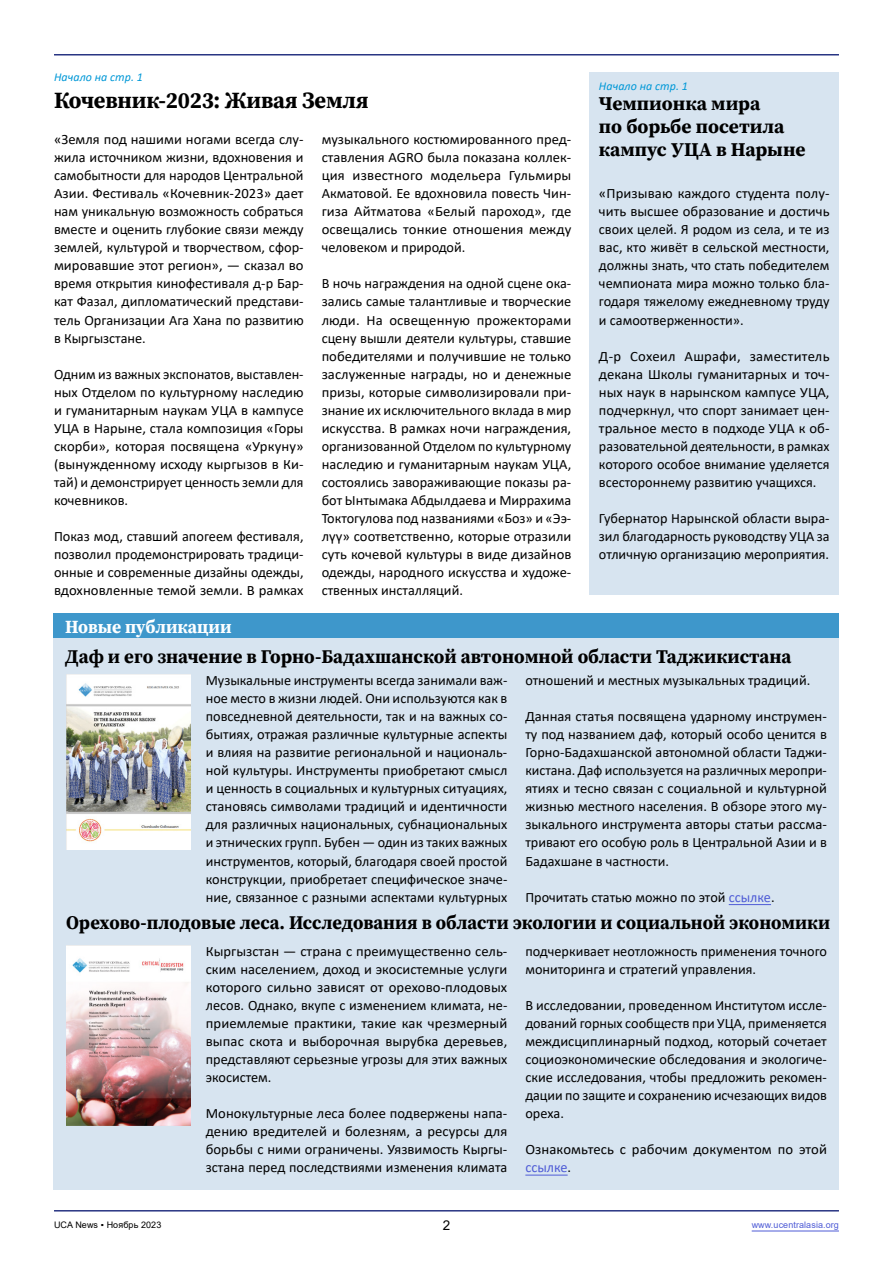
<style>
.page{position:relative;width:893px;height:1263px;background:#fff}
.page>*{position:absolute;margin:0;border:0;box-sizing:border-box;transform-origin:0 0}
.t1{font:23.1px "Source Serif Variable";letter-spacing:-.01em;color:#000}
.t2{font:19.5px/23.4px "Source Serif Variable";color:#000}
.t3{font:19.35px "Source Serif Variable";color:#000;scale:.95 1}
.t4{font:19.35px "Source Serif Variable";color:#000}
.t5{font:18.6px "Source Serif Variable";color:#fff;scale:.95 1}
.t6{font:14.25px/18px "Calibri";color:#000;text-align:justify}
.t7{font:13.5px "Arial";color:#000}
.t8{font:italic 12px "Calibri";letter-spacing:.005em;color:#0098d7}
.t9{font:9px "Arial";letter-spacing:.01em;color:#4f5cd6}
.t10{font:9px "Arial";letter-spacing:.01em;color:#000}
.s1{color:#4f5cd6}
</style>
<div class="page">
<hr style="left:54px;top:1210px;width:785px;height:1px;background:#283583">
<hr style="left:54px;top:54px;width:785px;height:2px;background:#283583">
<div style="left:589px;top:72px;width:250px;height:523px;background:#d7e4f0"></div>
<div style="left:54px;top:613px;width:785px;height:577px;background:#d7e4f0"></div>
<div style="left:54px;top:613px;width:785px;height:25px;background:#3e97cb"></div>
<hr style="left:729px;top:904px;width:42px;height:1px;background:#4f5cd6">
<img style="left:66px;top:674px;width:125px;height:176px">
<hr style="left:525px;top:1175px;width:43px;height:1px;background:#4f5cd6">
<img style="left:66px;top:946px;width:125px;height:179px">
<hr style="left:752px;top:1230px;width:87px;height:1px;background:#4f5cd6">
<p class="t8" style="left:54px;top:69px;width:91px">Начало на стр. 1</p>
<h1 class="t1" style="left:54px;top:85px;width:316px">Кочевник-2023: Живая Земля</h1>
<p class="t6" style="left:54px;top:130px;width:251px">«Земля под нашими ногами всегда слу&shy;жила источником жизни, вдохновения и самобытности для народов Центральной Азии. Фестиваль «Кочевник-2023» дает нам уникальную возможность собраться вместе и оценить глубокие связи между землей, культурой и творчеством, сфор&shy;мировавшие этот регион», — сказал во время открытия кинофестиваля д-р Бар&shy;кат Фазал, дипломатический представи&shy;тель Организации Ага Хана по развитию в Кыргызстане.</p>
<p class="t6" style="left:54px;top:364px;width:251px">Одним из важных экспонатов, выставлен&shy;ных Отделом по культурному наследию и гуманитарным наукам УЦА в кампусе УЦА в Нарыне, стала композиция «Горы скорби», которая посвящена «Уркуну» (вынужденному исходу кыргызов в Ки&shy;тай) и демонстрирует ценность земли для кочевников.</p>
<p class="t6" style="left:54px;top:527px;width:251px">Показ мод, ставший апогеем фестиваля, позволил продемонстрировать традици&shy;онные и современные дизайны одежды, вдохновленные темой земли. В рамках</p>
<p class="t6" style="left:322px;top:130px;width:251px">музыкального костюмированного пред&shy;ставления AGRO была показана коллек&shy;ция известного модельера Гульмиры Акматовой. Ее вдохновила повесть Чин&shy;гиза Айтматова «Белый пароход», где освещались тонкие отношения между человеком и природой.</p>
<p class="t6" style="left:322px;top:274px;width:251px">В ночь награждения на одной сцене ока&shy;зались самые талантливые и творческие люди. На освещенную прожекторами сцену вышли деятели культуры, ставшие победителями и получившие не только заслуженные награды, но и денежные призы, которые символизировали при&shy;знание их исключительного вклада в мир искусства. В рамках ночи награждения, организованной Отделом по культурному наследию и гуманитарным наукам УЦА, состоялись завораживающие показы ра&shy;бот Ынтымака Абдылдаева и Миррахима Токтогулова под названиями «Боз» и «Ээ&shy;лүү» соответственно, которые отразили суть кочевой культуры в виде дизайнов одежды, народного искусства и художе&shy;ственных инсталляций.</p>
<p class="t8" style="left:599px;top:77px;width:91px">Начало на стр. 1</p>
<h2 class="t2" style="left:599px;top:91px;width:208px">Чемпионка мира<br>по борьбе посетила кампус УЦА в Нарыне</h2>
<p class="t6" style="left:599px;top:184px;width:232px">«Призываю каждого студента полу&shy;чить высшее образование и достичь своих целей. Я родом из села, и те из вас, кто живёт в сельской местности, должны знать, что стать победителем чемпионата мира можно только бла&shy;годаря тяжелому ежедневному труду и самоотверженности».</p>
<p class="t6" style="left:599px;top:346px;width:232px">Д-р Сохеил Ашрафи, заместитель декана Школы гуманитарных и точ&shy;ных наук в нарынском кампусе УЦА, подчеркнул, что спорт занимает цен&shy;тральное место в подходе УЦА к об&shy;разовательной деятельности, в рамках которого особое внимание уделяется всестороннему развитию учащихся.</p>
<p class="t6" style="left:599px;top:509px;width:232px">Губернатор Нарынской области выра&shy;зил благодарность руководству УЦА за отличную организацию мероприятия.</p>
<h3 class="t5" style="left:65px;top:614px;width:177px">Новые публикации</h3>
<h3 class="t4" style="left:65px;top:643px;width:728px">Даф и его значение в Горно-Бадахшанской автономной области Таджикистана</h3>
<p class="t6" style="left:206px;top:671px;width:303px">Музыкальные инструменты всегда занимали важ&shy;ное место в жизни людей. Они используются как в повседневной деятельности, так и на важных со&shy;бытиях, отражая различные культурные аспекты и влияя на развитие региональной и националь&shy;ной культуры. Инструменты приобретают смысл и ценность в социальных и культурных ситуациях, становясь символами традиций и идентичности для различных национальных, субнациональных и этнических групп. Бубен — один из таких важных инструментов, который, благодаря своей простой конструкции, приобретает специфическое значе&shy;ние, связанное с разными аспектами культурных</p>
<p class="t6" style="left:525px;top:671px;width:286px">отношений и местных музыкальных традиций.</p>
<p class="t6" style="left:525px;top:707px;width:303px">Данная статья посвящена ударному инструмен&shy;ту под названием даф, который особо ценится в Горно-Бадахшанской автономной области Таджи&shy;кистана. Даф используется на различных меропри&shy;ятиях и тесно связан с социальной и культурной жизнью местного населения. В обзоре этого му&shy;зыкального инструмента авторы статьи рассма&shy;тривают его особую роль в Центральной Азии и в Бадахшане в частности.</p>
<p class="t6" style="left:525px;top:887px;width:251px">Прочитать статью можно по этой <span class="s1">ссылке</span>.</p>
<h3 class="t3" style="left:66px;top:910px;width:806px">Орехово-плодовые леса. Исследования в области экологии и социальной экономики</h3>
<p class="t6" style="left:206px;top:941px;width:303px">Кыргызстан — страна с преимущественно сель&shy;ским населением, доход и экосистемные услуги которого сильно зависят от орехово-плодовых лесов. Однако, вкупе с изменением климата, не&shy;приемлемые практики, такие как чрезмерный выпас скота и выборочная вырубка деревьев, представляют серьезные угрозы для этих важных экосистем.</p>
<p class="t6" style="left:206px;top:1104px;width:303px">Монокультурные леса более подвержены напа&shy;дению вредителей и болезням, а ресурсы для борьбы с ними ограничены. Уязвимость Кыргы&shy;зстана перед последствиями изменения климата</p>
<p class="t6" style="left:525px;top:941px;width:303px">подчеркивает неотложность применения точного мониторинга и стратегий управления.</p>
<p class="t6" style="left:525px;top:996px;width:303px">В исследовании, проведенном Институтом иссле&shy;дований горных сообществ при УЦА, применяется междисциплинарный подход, который сочетает социоэкономические обследования и экологиче&shy;ские исследования, чтобы предложить рекомен&shy;дации по защите и сохранению исчезающих видов ореха.</p>
<p class="t6" style="left:525px;top:1140px;width:303px">Ознакомьтесь с рабочим документом по этой <span class="s1">ссылке</span>.</p>
<p class="t10" style="left:54px;top:1218px;width:109px">UCA News ▪ Ноябрь 2023</p>
<p class="t7" style="left:443px;top:1215px;width:9px">2</p>
<p class="t9" style="left:752px;top:1218px;width:89px">www.ucentralasia.org</p>
</div>
